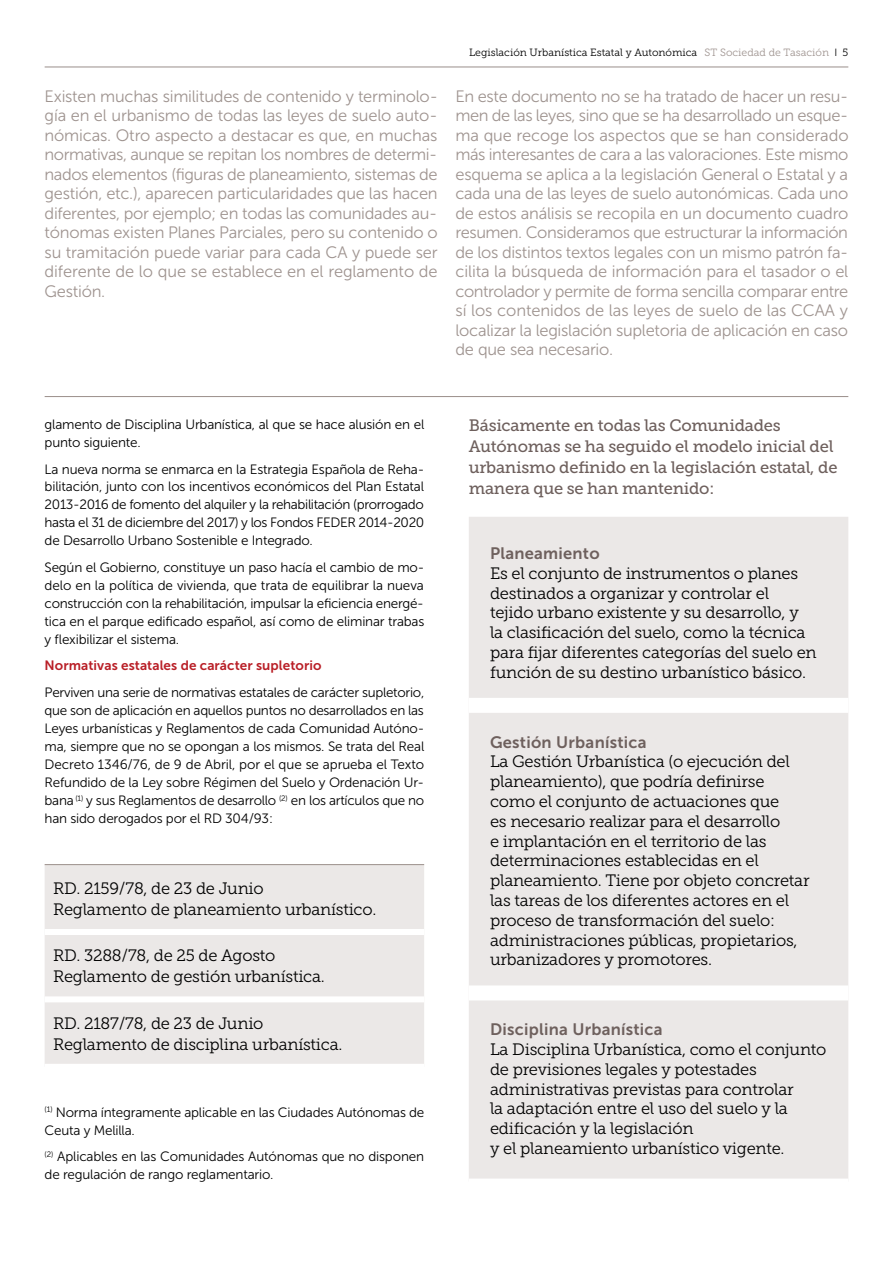
<style>
.page{position:relative;width:893px;height:1263px;background:#fff}
.page>*{position:absolute;margin:0;border:0;box-sizing:border-box;transform-origin:0 0}
.t1{font:16.5px/19.5px "Museo Sans 300";letter-spacing:-.015em;color:#9f9490;text-align:justify}
.t2{font:16.5px/19.8px "Museo Slab 300";letter-spacing:-.015em;color:#000}
.t3{font:16.5px/21px "Museo Slab 500";letter-spacing:-.015em;color:#6e605d}
.t4{font:16.5px "Museo Sans 700";letter-spacing:.015em;color:#6e605d}
.t5{font:13.5px/18px "Museo Sans 300";letter-spacing:-.015em;color:#000}
.t6{font:13.5px "Museo Sans 700";letter-spacing:.005em;color:#b91f27}
.t7{font:10.5px "Museo Slab 300";color:#000}
.s1{color:#9f9490}
.s2{font-family:"Museo Sans 300"}
</style>
<div class="page">
<div style="left:45px;top:865px;width:379px;height:199px;background:#ebe8e7"></div>
<div style="left:45px;top:996px;width:379px;height:6px;background:#fff"></div>
<hr style="left:45px;top:864px;width:379px;height:1px;background:#9f9490">
<div style="left:45px;top:929px;width:379px;height:6px;background:#fff"></div>
<div style="left:469px;top:517px;width:379px;height:661px;background:#ebe8e7"></div>
<div style="left:469px;top:698px;width:379px;height:15px;background:#fff"></div>
<div style="left:469px;top:985px;width:379px;height:15px;background:#fff"></div>
<hr style="left:45px;top:66px;width:803px;height:1px;background:#9f9490">
<hr style="left:45px;top:396px;width:803px;height:1px;background:#9f9490">
<p class="t7" style="left:469px;top:46px;width:381px">Legislación Urbanística Estatal y Autonómica <span class="s1">ST Sociedad de Tasación</span> <span class="s2">I</span> 5</p>
<p class="t1" style="left:45px;top:86px;width:395px">Existen muchas similitudes de contenido y terminolo&shy;gía en el urbanismo de todas las leyes de suelo auto&shy;nómicas. Otro aspecto a destacar es que, en muchas normativas, aunque se repitan los nombres de determi&shy;nados elementos (figuras de planeamiento, sistemas de gestión, etc.), aparecen particularidades que las hacen diferentes, por ejemplo; en todas las comunidades au&shy;tónomas existen Planes Parciales, pero su contenido o su tramitación puede variar para cada CA y puede ser diferente de lo que se establece en el reglamento de Gestión.</p>
<p class="t1" style="left:455px;top:86px;width:395px">En este documento no se ha tratado de hacer un resu&shy;men de las leyes, sino que se ha desarrollado un esque&shy;ma que recoge los aspectos que se han considerado más interesantes de cara a las valoraciones. Este mismo esquema se aplica a la legislación General o Estatal y a cada una de las leyes de suelo autonómicas. Cada uno de estos análisis se recopila en un documento cuadro resumen. Consideramos que estructurar la información de los distintos textos legales con un mismo patrón fa&shy;cilita la búsqueda de información para el tasador o el controlador y permite de forma sencilla comparar entre sí los contenidos de las leyes de suelo de las CCAA y localizar la legislación supletoria de aplicación en caso de que sea necesario.</p>
<p class="t5" style="left:45px;top:415px;width:381px">glamento de Disciplina Urbanística, al que se hace alusión en el punto siguiente.</p>
<p class="t5" style="left:45px;top:460px;width:381px;text-align:justify">La nueva norma se enmarca en la Estrategia Española de Reha&shy;bilitación, junto con los incentivos económicos del Plan Estatal 2013-2016 de fomento del alquiler y la rehabilitación (prorrogado hasta el 31 de diciembre del 2017) y los Fondos FEDER 2014-2020 de Desarrollo Urbano Sostenible e Integrado.</p>
<p class="t5" style="left:45px;top:558px;width:381px;text-align:justify">Según el Gobierno, constituye un paso hacía el cambio de mo&shy;delo en la política de vivienda, que trata de equilibrar la nueva construcción con la rehabilitación, impulsar la eficiencia energé&shy;tica en el parque edificado español, así como de eliminar trabas y flexibilizar el sistema.</p>
<p class="t6" style="left:45px;top:658px;width:278px">Normativas estatales de carácter supletorio</p>
<p class="t5" style="left:45px;top:683px;width:381px;text-align:justify">Perviven una serie de normativas estatales de carácter supletorio, que son de aplicación en aquellos puntos no desarrollados en las Leyes urbanísticas y Reglamentos de cada Comunidad Autóno&shy;ma, siempre que no se opongan a los mismos. Se trata del Real Decreto 1346/76, de 9 de Abril, por el que se aprueba el Texto Refundido de la Ley sobre Régimen del Suelo y Ordenación Ur&shy;bana <sup>(1)</sup> y sus Reglamentos de desarrollo <sup>(2)</sup> en los artículos que no han sido derogados por el RD 304/93:</p>
<p class="t2" style="left:53px;top:878px;width:325px;line-height:21px">RD. 2159/78, de 23 de Junio<br>Reglamento de planeamiento urbanístico.</p>
<p class="t2" style="left:53px;top:945px;width:273px;line-height:21px">RD. 3288/78, de 25 de Agosto<br>Reglamento de gestión urbanística.</p>
<p class="t2" style="left:53px;top:1013px;width:291px;line-height:21px">RD. 2187/78, de 23 de Junio<br>Reglamento de disciplina urbanística.</p>
<p class="t5" style="left:45px;top:1103px;width:381px"><sup>(1)</sup> Norma íntegramente aplicable en las Ciudades Autónomas de<br>Ceuta y Melilla.</p>
<p class="t5" style="left:45px;top:1148px;width:381px"><sup>(2)</sup> Aplicables en las Comunidades Autónomas que no disponen de regulación de rango reglamentario.</p>
<p class="t3" style="left:469px;top:415px;width:370px">Básicamente en todas las Comunidades Autónomas se ha seguido el modelo inicial del urbanismo definido en la legislación estatal, de manera que se han mantenido:</p>
<p class="t4" style="left:490px;top:544px;width:111px">Planeamiento</p>
<p class="t2" style="left:490px;top:563px;width:328px">Es el conjunto de instrumentos o planes destinados a organizar y controlar el tejido urbano existente y su desarrollo, y<br>la clasificación del suelo, como la técnica para fijar diferentes categorías del suelo en función de su destino urbanístico básico.</p>
<p class="t4" style="left:490px;top:733px;width:158px">Gestión Urbanística</p>
<p class="t2" style="left:490px;top:752px;width:321px">La Gestión Urbanística (o ejecución del planeamiento), que podría definirse como el conjunto de actuaciones que<br>es necesario realizar para el desarrollo<br>e implantación en el territorio de las determinaciones establecidas en el planeamiento. Tiene por objeto concretar las tareas de los diferentes actores en el proceso de transformación del suelo: administraciones públicas, propietarios, urbanizadores y promotores.</p>
<p class="t4" style="left:490px;top:1020px;width:174px">Disciplina Urbanística</p>
<p class="t2" style="left:490px;top:1039px;width:338px">La Disciplina Urbanística, como el conjunto de previsiones legales y potestades administrativas previstas para controlar<br>la adaptación entre el uso del suelo y la edificación y la legislación<br>y el planeamiento urbanístico vigente.</p>
</div>
